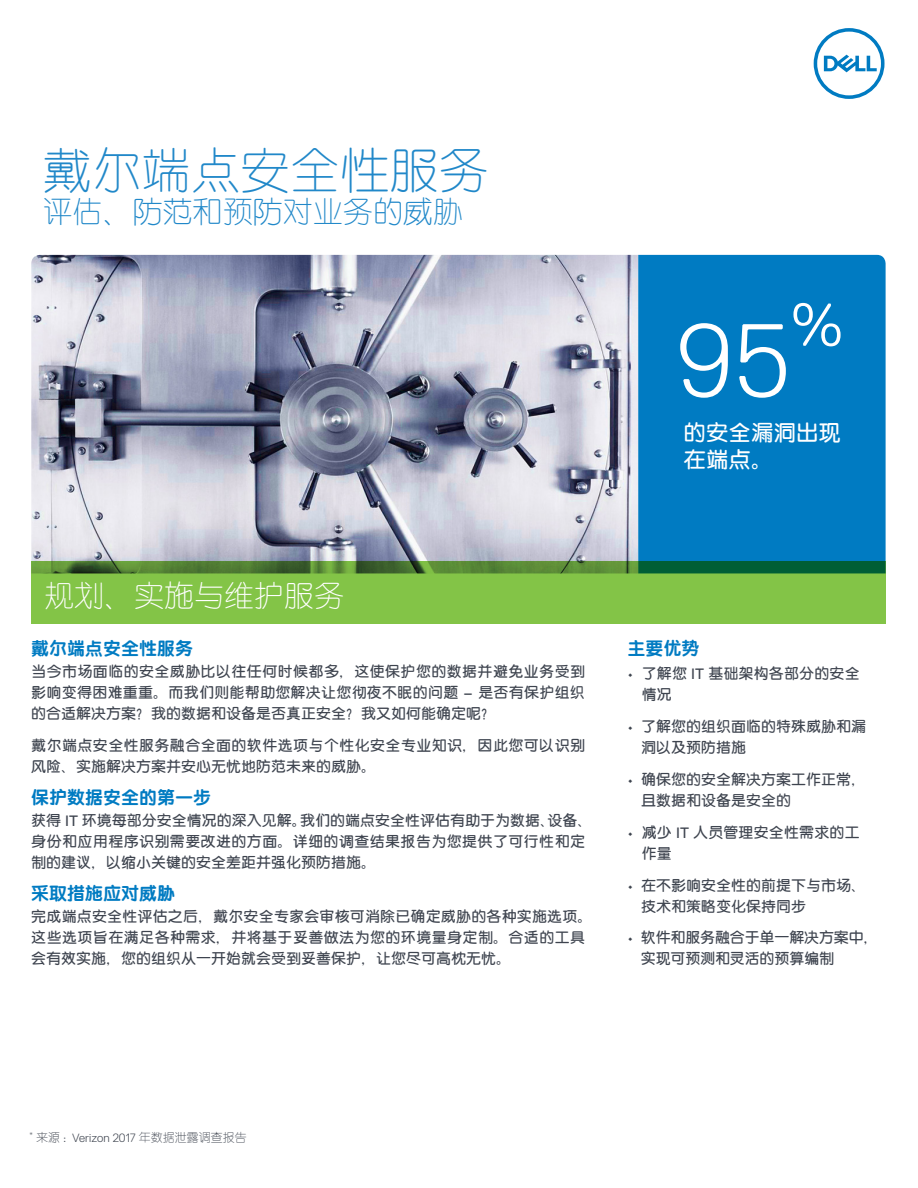
<style>
.page{position:relative;width:918px;height:1188px;background:#fff}
.page>*{position:absolute;margin:0;border:0;box-sizing:border-box;transform-origin:0 0}
.Sidebar_Body{font:300 103.65px "Dell Replica";color:#fff}
.Sidebar_Body-2{font:300 60.45px "Dell Replica";color:#fff}
.Document_Title{font:300 49.5px "M Yuen PRC";color:#2188c9}
.Document_Title-2{font:300 30px "M Yuen PRC";color:#2188c9}
.Document_Subtitle{font:300 30px "M Yuen PRC";color:#fff}
.Sidebar_Body-3{font:600 22.5px/27px "M Yuen PRC";color:#fff}
.Body_Copy{font:800 18px "M Yuen PRC";color:#007bc2}
.Body_Copy-2{font:600 15px/21px "M Yuen PRC";color:#3e444f}
.Body_Copy-3{font:600 15px/21px "M Yuen PRC";letter-spacing:.025em;color:#3e444f}
.Body_Copy-4{font:300 12px "M Yuen PRC";color:#3e444f}
.Body_Copy-5{font:300 7.05px "Dell Replica";color:#3e444f}
.s1{font-family:"Dell Replica";font-weight:400}
.s2{font-family:"Dell Replica"}
</style>
<div class="page">
<img style="left:31px;top:255px;width:607px;height:306px">
<div style="left:638px;top:255px;width:248px;height:306px;background:#007bc2"></div>
<svg style="left:31px;top:561px;width:855px;height:63px;background:#74b443"></svg>
<svg style="left:814px;top:28px;width:71px;height:71px"></svg>
<p class="Document_Title" style="left:43px;top:143px;width:447px">戴尔端点安全性服务</p>
<p class="Document_Title-2" style="left:43px;top:195px;width:422px">评估、防范和预防对业务的威胁</p>
<p class="Sidebar_Body-2" style="left:791px;top:291px;width:53px">%</p>
<p class="Sidebar_Body" style="left:676px;top:303px;width:116px">95</p>
<p class="Sidebar_Body-3" style="left:684px;top:419px;width:159px">的安全漏洞出现在端点。</p>
<p class="Document_Subtitle" style="left:44px;top:579px;width:302px">规划、实施与维护服务</p>
<p class="Body_Copy" style="left:31px;top:639px;width:164px">戴尔端点安全性服务</p>
<p class="Body_Copy-2" style="left:31px;top:662px;width:555px;text-align:justify">当今市场面临的安全威胁比以往任何时候都多，这使保护您的数据并避免业务受到影响变得困难重重。而我们则能帮助您解决让您彻夜不眠的问题 <span class="s1">–</span> 是否有保护组织的合适解决方案？我的数据和设备是否真正安全？我又如何能确定呢？</p>
<p class="Body_Copy-3" style="left:31px;top:735px;width:555px">戴尔端点安全性服务融合全面的软件选项与个性化安全专业知识，因此您可以识别风险、实施解决方案并安心无忧地防范未来的威胁。</p>
<p class="Body_Copy" style="left:31px;top:787px;width:182px">保护数据安全的第一步</p>
<p class="Body_Copy-2" style="left:31px;top:810px;width:563px">获得 <span class="s1">IT</span> 环境每部分安全情况的深入见解。我们的端点安全性评估有助于为数据、设备、身份和应用程序识别需要改进的方面。详细的调查结果报告为您提供了可行性和定制的建议，以缩小关键的安全差距并强化预防措施。</p>
<p class="Body_Copy" style="left:31px;top:883px;width:145px">采取措施应对威胁</p>
<p class="Body_Copy-2" style="left:31px;top:906px;width:563px">完成端点安全性评估之后，戴尔安全专家会审核可消除已确定威胁的各种实施选项。这些选项旨在满足各种需求，并将基于妥善做法为您的环境量身定制。合适的工具会有效实施，您的组织从一开始就会受到妥善保护，让您尽可高枕无忧。</p>
<p class="Body_Copy" style="left:628px;top:639px;width:73px">主要优势</p>
<p class="Body_Copy-2" style="left:642px;top:664px;width:219px;text-indent:-14px"><span class="s1">•</span> 了解您 <span class="s1">IT</span> 基础架构各部分的安全情况</p>
<p class="Body_Copy-2" style="left:641px;top:717px;width:227px;text-indent:-14px"><span class="s1">•</span> 了解您的组织面临的特殊威胁和漏洞以及预防措施</p>
<p class="Body_Copy-2" style="left:641px;top:769px;width:227px;text-indent:-14px"><span class="s1">•</span> 确保您的安全解决方案工作正常，且数据和设备是安全的</p>
<p class="Body_Copy-2" style="left:642px;top:822px;width:219px;text-indent:-14px"><span class="s1">•</span> 减少 <span class="s1">IT</span> 人员管理安全性需求的工作量</p>
<p class="Body_Copy-2" style="left:641px;top:875px;width:227px;text-indent:-14px"><span class="s1">•</span> 在不影响安全性的前提下与市场、技术和策略变化保持同步</p>
<p class="Body_Copy-2" style="left:641px;top:928px;width:239px;text-indent:-13px"><span class="s1">•</span> 软件和服务融合于单一解决方案中，实现可预测和灵活的预算编制</p>
<p class="Body_Copy-5" style="left:29px;top:1130px;width:6px">*</p>
<p class="Body_Copy-4" style="left:36px;top:1131px;width:212px">来源：<span class="s2">Verizon 2017</span> 年数据泄露调查报告</p>
</div>
